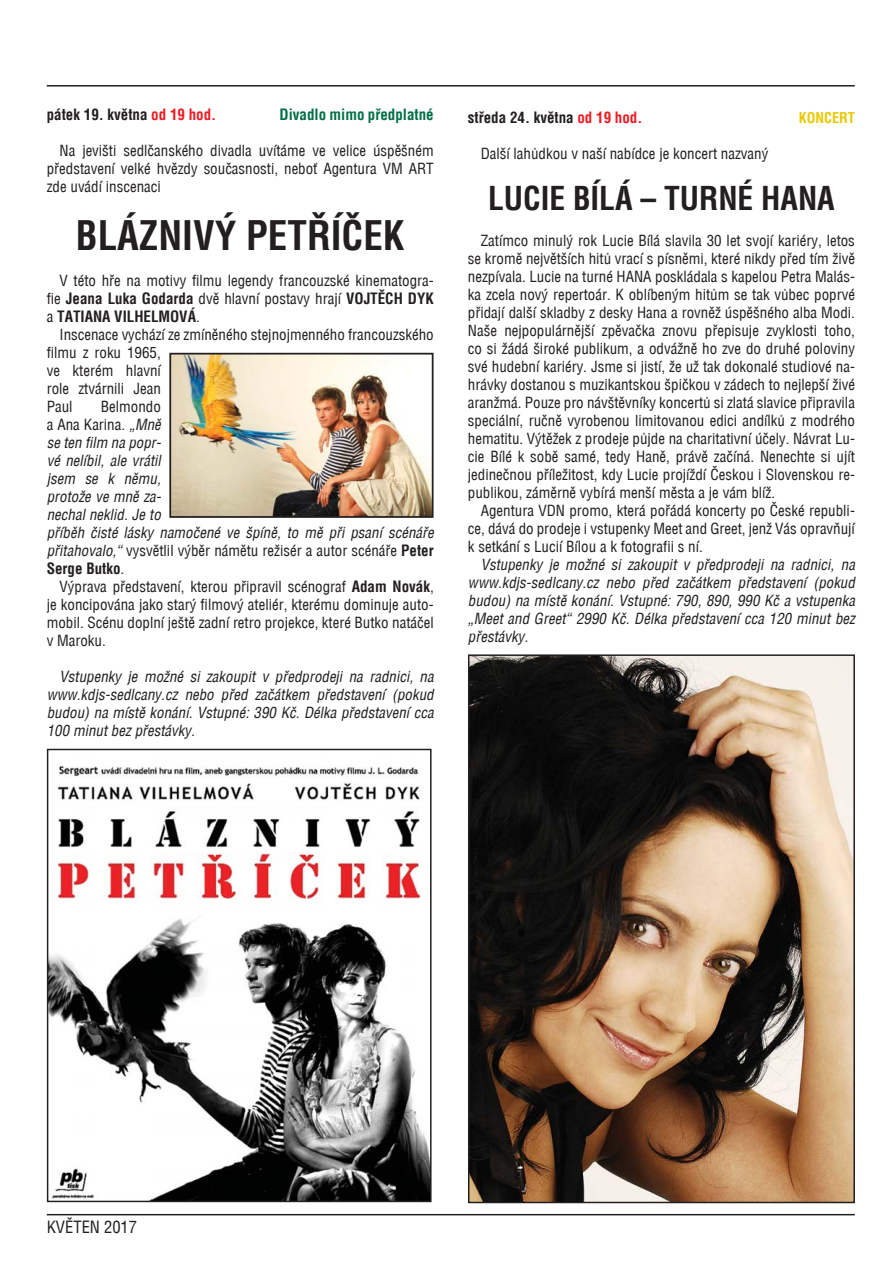
<style>
.page{position:relative;width:893px;height:1263px;background:#fff}
.page>*{position:absolute;margin:0;border:0;box-sizing:border-box;transform-origin:0 0}
.t1{font:700 39px "Switzerland Condensed";color:#231f20}
.t2{font:700 31.5px "Switzerland Condensed";color:#231f20}
.t3{font:16.5px "Switzerland Condensed";color:#231f20}
.t4{font:15px/18px "Switzerland Condensed";color:#231f20;text-align:justify}
.t5{font:italic 15px/18px "Switzerland Condensed";color:#231f20;text-align:justify}
.t6{font:700 15px "Switzerland Condensed";color:#231f20}
.t7{font:700 15px "Switzerland Condensed";color:#006f45}
.t8{font:700 14.25px "Switzerland Condensed";color:#eac800}
.s1{color:#ed1c24}
.s2{font-weight:700}
.s3{font-style:normal}
.s4{font-weight:700;font-style:normal}
</style>
<div class="page">
<hr style="left:47px;top:1214px;width:808px;height:1px;background:#231f20">
<hr style="left:47px;top:85px;width:808px;height:2px;background:#231f20">
<img style="left:49px;top:766px;width:380px;height:434px">
<img style="left:172px;top:356px;width:258px;height:159px">
<div style="left:169px;top:353px;width:264px;height:165px;border:2px solid #231f20"></div>
<img style="left:471px;top:657px;width:381px;height:543px">
<div style="left:468px;top:654px;width:387px;height:549px;border:2px solid #231f20"></div>
<p class="t6" style="left:47px;top:105px;width:171px">pátek 19. května <span class="s1">od 19 hod.</span></p>
<p class="t7" style="left:280px;top:105px;width:156px">Divadlo mimo předplatné</p>
<p class="t4" style="left:47px;top:141px;width:388px;text-indent:13px">Na jevišti sedlčanského divadla uvítáme ve velice úspěšném představení velké hvězdy současnosti, neboť Agentura VM ART zde uvádí inscenaci</p>
<h1 class="t1" style="left:76px;top:213px;width:330px">BLÁZNIVÝ PETŘÍČEK</h1>
<p class="t4" style="left:47px;top:272px;width:388px;text-indent:13px">V této hře na motivy filmu legendy francouzské kinematogra&shy;fie <span class="s2">Jeana Luka Godarda</span> dvě hlavní postavy hrají <span class="s2">VOJTĚCH DYK </span>a <span class="s2">TATIANA VILHELMOVÁ</span>.</p>
<p class="t4" style="left:47px;top:326px;width:388px;text-align:left;text-indent:13px">Inscenace vychází ze zmíněného stejnojmenného francouzského filmu z roku 1965,<br>ve kterém hlavní<br>role ztvárnili Jean<br>Paul</p>
<p class="t5" style="left:47px;top:398px;width:388px;text-align:left;text-indent:54px"><span class="s3">Belmondo<br>a Ana Karina.</span> „Mně<br>se ten film na popr-<br>vé nelíbil, ale vrátil<br>jsem se k němu,<br>protože ve mně za-<br>nechal neklid. Je to<br>příběh čisté lásky namočené ve špíně, to mě při psaní scénáře přitahovalo,“ <span class="s3">vysvětlil výběr námětu režisér a autor scénáře</span> <span class="s4">Peter<br>Serge Butko</span><span class="s3">.</span></p>
<p class="t4" style="left:47px;top:578px;width:388px;text-indent:13px">Výprava představení, kterou připravil scénograf <span class="s2">Adam Novák</span>, je koncipována jako starý filmový ateliér, kterému dominuje auto&shy;mobil. Scénu doplní ještě zadní retro projekce, které Butko natáčel v Maroku.</p>
<p class="t5" style="left:47px;top:668px;width:388px;text-indent:13px">Vstupenky je možné si zakoupit v předprodeji na radnici, na www.kdjs-sedlcany.cz nebo před začátkem představení (pokud budou) na místě konání. Vstupné: 390 Kč. Délka představení cca 100 minut bez přestávky.</p>
<p class="t6" style="left:468px;top:108px;width:176px">středa 24. května <span class="s1">od 19 hod.</span></p>
<p class="t8" style="left:799px;top:109px;width:58px">KONCERT</p>
<p class="t4" style="left:481px;top:144px;width:289px">Další lahůdkou v naší nabídce je koncert nazvaný</p>
<h2 class="t2" style="left:488px;top:179px;width:348px">LUCIE BÍLÁ – TURNÉ HANA</h2>
<p class="t4" style="left:468px;top:231px;width:388px;text-indent:13px">Zatímco minulý rok Lucie Bílá slavila 30 let svojí kariéry, letos se kromě největších hitů vrací s písněmi, které nikdy před tím živě nezpívala. Lucie na turné HANA poskládala s kapelou Petra Malás&shy;ka zcela nový repertoár. K oblíbeným hitům se tak vůbec poprvé přidají další skladby z desky Hana a rovněž úspěšného alba Modi.<br>Naše nejpopulárnější zpěvačka znovu přepisuje zvyklosti toho, co si žádá široké publikum, a odvážně ho zve do druhé poloviny své hudební kariéry. Jsme si jistí, že už tak dokonalé studiové na&shy;hrávky dostanou s muzikantskou špičkou v zádech to nejlepší živé aranžmá. Pouze pro návštěvníky koncertů si zlatá slavice připravila speciální, ručně vyrobenou limitovanou edici andílků z modrého hematitu. Výtěžek z prodeje půjde na charitativní účely. Návrat Lu&shy;cie Bílé k sobě samé, tedy Haně, právě začíná. Nenechte si ujít jedinečnou příležitost, kdy Lucie projíždí Českou i Slovenskou re&shy;publikou, záměrně vybírá menší města a je vám blíž.</p>
<p class="t4" style="left:468px;top:501px;width:388px;text-indent:13px">Agentura VDN promo, která pořádá koncerty po České republi&shy;ce, dává do prodeje i vstupenky Meet and Greet, jenž Vás opravňují k setkání s Lucií Bílou a k fotografii s ní.</p>
<p class="t5" style="left:468px;top:555px;width:388px;text-indent:13px">Vstupenky je možné si zakoupit v předprodeji na radnici, na www.kdjs-sedlcany.cz nebo před začátkem představení (pokud budou) na místě konání. Vstupné: 790, 890, 990 Kč a vstupenka „Meet and Greet“ 2990 Kč. Délka představení cca 120 minut bez přestávky.</p>
<p class="t3" style="left:47px;top:1217px;width:92px">KVĚTEN 2017</p>
</div>
